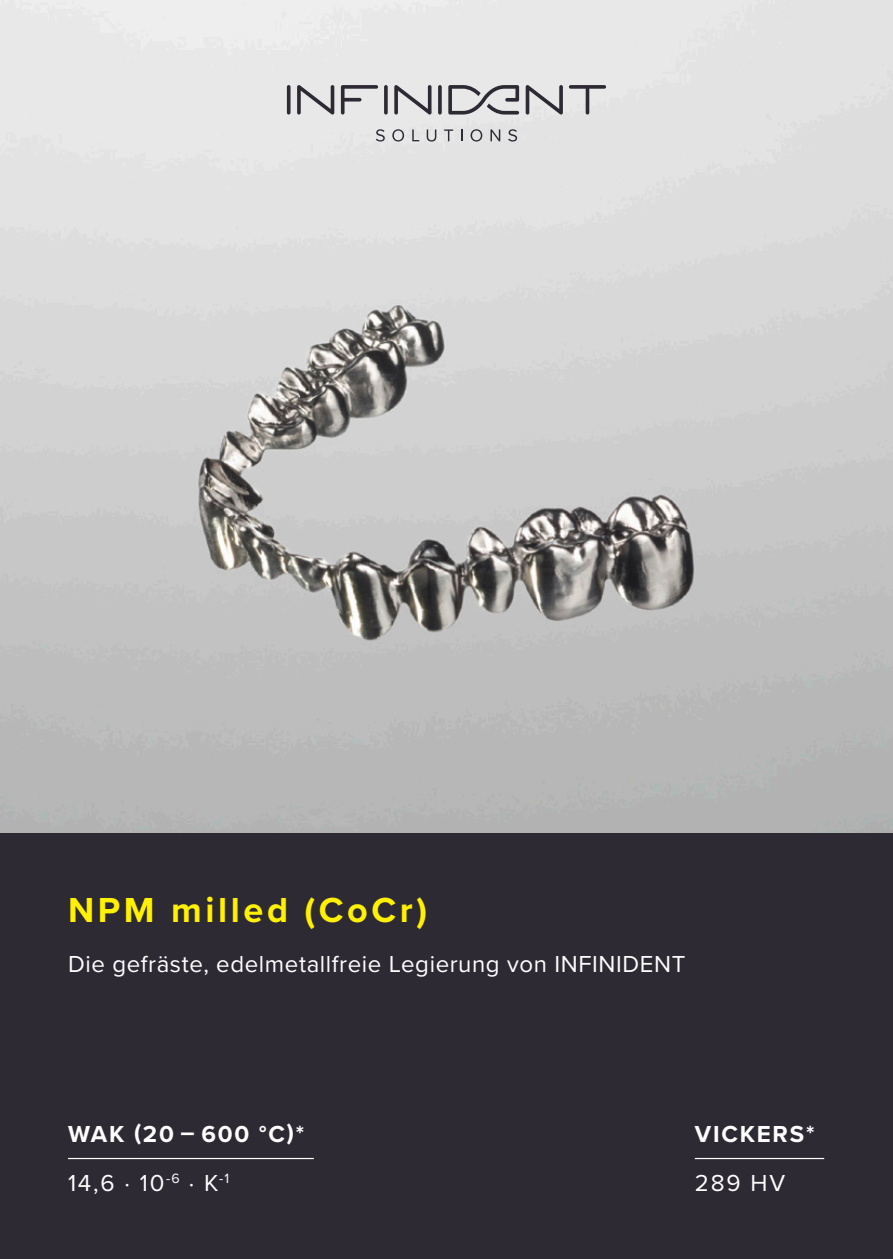
<style>
.page{position:relative;width:893px;height:1259px;background:#fff}
.page>*{position:absolute;margin:0;border:0;box-sizing:border-box;transform-origin:0 0}
.Titel_Headline{font:700 36px "Proxima Nova";letter-spacing:.1em;color:#fff101}
.Titel_Subline{font:24px "Proxima Nova";letter-spacing:.025em;color:#fff}
.Eigenschaften{font:700 24px "Proxima Nova";letter-spacing:.075em;color:#fff}
.Eigenschaften_Titel{font:24px "Proxima Nova";letter-spacing:.075em;color:#fff}
</style>
<div class="page">
<img style="left:0;top:0;width:893px;height:833px">
<div style="left:0;top:833px;width:893px;height:426px;background:#2e2a34"></div>
<svg style="left:376px;top:129px;width:9px;height:13px"></svg>
<svg style="left:392px;top:129px;width:12px;height:13px"></svg>
<svg style="left:412px;top:129px;width:7px;height:12px"></svg>
<svg style="left:427px;top:129px;width:9px;height:13px"></svg>
<svg style="left:444px;top:129px;width:9px;height:12px"></svg>
<svg style="left:461px;top:129px;width:1px;height:12px"></svg>
<svg style="left:471px;top:129px;width:11px;height:13px"></svg>
<svg style="left:490px;top:129px;width:10px;height:12px"></svg>
<svg style="left:508px;top:129px;width:9px;height:13px"></svg>
<svg style="left:297px;top:85px;width:37px;height:30px"></svg>
<svg style="left:287px;top:85px;width:4px;height:30px"></svg>
<svg style="left:341px;top:85px;width:37px;height:30px"></svg>
<svg style="left:526px;top:85px;width:37px;height:30px"></svg>
<svg style="left:384px;top:85px;width:4px;height:30px"></svg>
<svg style="left:438px;top:85px;width:4px;height:30px"></svg>
<svg style="left:394px;top:85px;width:37px;height:30px"></svg>
<svg style="left:448px;top:85px;width:71px;height:30px;background:#aba9ad"></svg>
<svg style="left:569px;top:85px;width:37px;height:30px"></svg>
<hr style="left:68px;top:1158px;width:246px;height:1px;background:#fff">
<hr style="left:695px;top:1158px;width:129px;height:1px;background:#fff">
<p class="Titel_Headline" style="left:68px;top:883px;width:360px">NPM milled (CoCr)</p>
<p class="Titel_Subline" style="left:68px;top:945px;width:619px">Die gefräste, edelmetallfreie Legierung von INFINIDENT</p>
<p class="Eigenschaften" style="left:68px;top:1116px;width:238px">WAK (20 – 600 °C)*</p>
<p class="Eigenschaften_Titel" style="left:68px;top:1165px;width:163px">14,6 · 10<sup>-6</sup> · K<sup>-1</sup></p>
<p class="Eigenschaften" style="left:695px;top:1116px;width:121px">VICKERS*</p>
<p class="Eigenschaften_Titel" style="left:695px;top:1165px;width:92px">289 HV</p>
</div>
